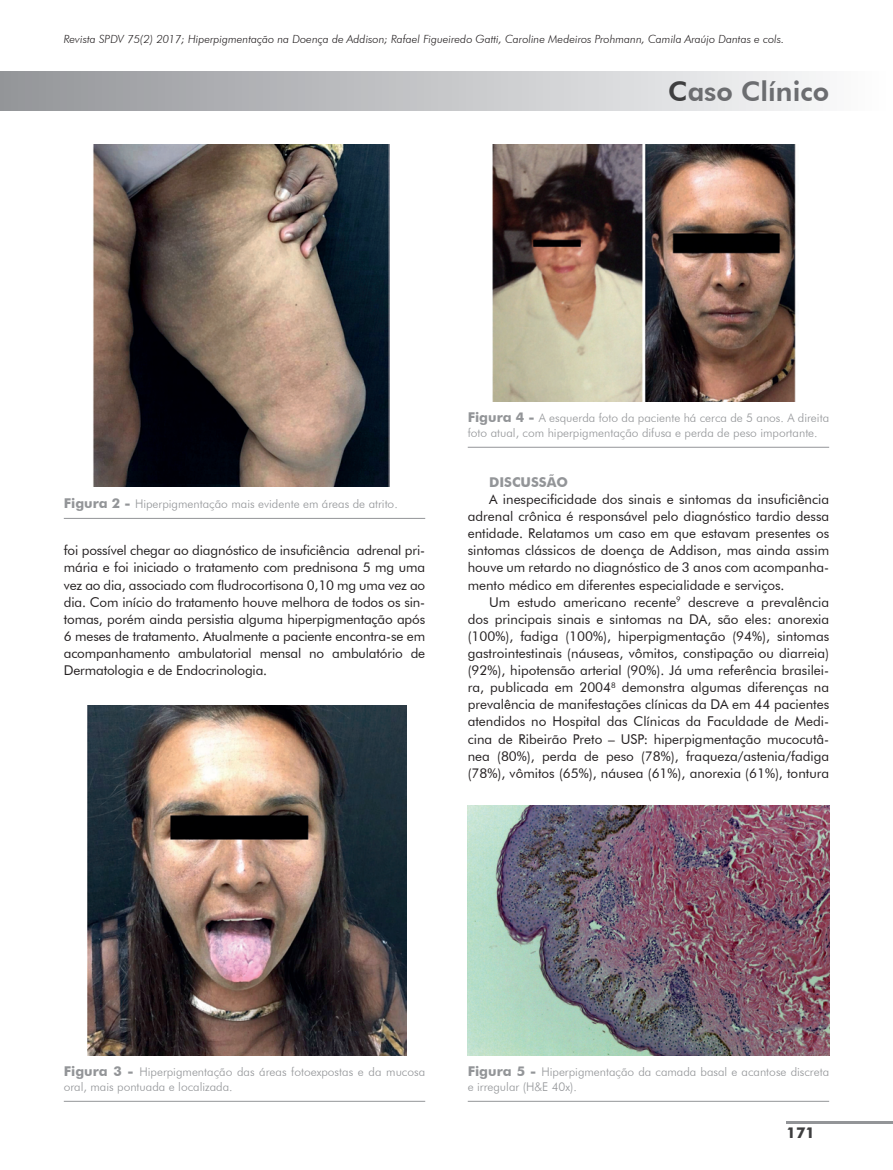
<style>
.page{position:relative;width:893px;height:1170px;background:#fff}
.page>*{position:absolute;margin:0;border:0;box-sizing:border-box;transform-origin:0 0}
.t1{font:800 27px "Futura BT";color:#6c6d70}
.t2{font:700 15px "Futura BT";color:#3e3e3f}
.t3{font:13.5px/17.1px "Futura BT";color:#231f20;text-align:justify}
.t4{font:700 13.5px "Futura BT";color:#939598}
.t5{font:300 12px/14.4px "Futura BT";color:#939598}
.t6{font:italic 300 11.25px "Futura BT";color:#231f20}
.s1{color:#3e3e3f}
.s2{font-weight:700;font-size:13.5px}
</style>
<div class="page">
<hr style="left:787px;top:1120px;width:106px;height:3px;background:#939598">
<div style="left:0;top:72px;width:893px;height:38px;background:linear-gradient(to right,#939498,#fdfdfe)"></div>
<hr style="left:64px;top:518px;width:361px;height:1px;background:#939598">
<img style="left:93px;top:145px;width:297px;height:342px">
<hr style="left:64px;top:1100px;width:361px;height:1px;background:#939598">
<img style="left:87px;top:705px;width:319px;height:350px">
<hr style="left:468px;top:447px;width:361px;height:1px;background:#939598">
<img style="left:492px;top:145px;width:304px;height:256px">
<hr style="left:468px;top:1100px;width:361px;height:1px;background:#939598">
<img style="left:468px;top:805px;width:361px;height:250px">
<p class="t6" style="left:64px;top:32px;width:722px">Revista SPDV 75(2) 2017; Hiperpigmentação na Doença de Addison; Rafael Figueiredo Gatti, Caroline Medeiros Prohmann, Camila Araújo Dantas e cols.</p>
<h1 class="t1" style="left:668px;top:75px;width:162px"><span class="s1">C</span>aso Clínico</h1>
<p class="t5" style="left:64px;top:496px;width:335px"><span class="s2">Figura 2 -</span> Hiperpigmentação mais evidente em áreas de atrito.</p>
<p class="t3" style="left:64px;top:542px;width:363px">foi possível chegar ao diagnóstico de insuficiência adrenal pri&shy;mária e foi iniciado o tratamento com prednisona 5 mg uma vez ao dia, associado com fludrocortisona 0,10 mg uma vez ao dia. Com início do tratamento houve melhora de todos os sin&shy;tomas, porém ainda persistia alguma hiperpigmentação após 6 meses de tratamento. Atualmente a paciente encontra-se em acompanhamento ambulatorial mensal no ambulatório de Dermatologia e de Endocrinologia.</p>
<p class="t5" style="left:468px;top:410px;width:363px"><span class="s2">Figura 4 -</span> A esquerda foto da paciente há cerca de 5 anos. A direita foto atual, com hiperpigmentação difusa e perda de peso importante.</p>
<p class="t4" style="left:489px;top:474px;width:81px">DISCUSSÃO</p>
<p class="t3" style="left:468px;top:490px;width:363px;text-indent:21px">A inespecificidade dos sinais e sintomas da insuficiência adrenal crônica é responsável pelo diagnóstico tardio dessa entidade. Relatamos um caso em que estavam presentes os sintomas clássicos de doença de Addison, mas ainda assim houve um retardo no diagnóstico de 3 anos com acompanha&shy;mento médico em diferentes especialidade e serviços.</p>
<p class="t3" style="left:468px;top:593px;width:363px;text-indent:21px">Um estudo americano recente<sup>9</sup> descreve a prevalência dos principais sinais e sintomas na DA, são eles: anorexia (100%), fadiga (100%), hiperpigmentação (94%), sintomas gastrointestinais (náuseas, vômitos, constipação ou diarreia) (92%), hipotensão arterial (90%). Já uma referência brasilei&shy;ra, publicada em 2004<sup>8</sup> demonstra algumas diferenças na prevalência de manifestações clínicas da DA em 44 pacientes atendidos no Hospital das Clínicas da Faculdade de Medi&shy;cina de Ribeirão Preto – USP: hiperpigmentação mucocutâ&shy;nea (80%), perda de peso (78%), fraqueza/astenia/fadiga (78%), vômitos (65%), náusea (61%), anorexia (61%), tontura</p>
<p class="t5" style="left:64px;top:1064px;width:363px"><span class="s2">Figura 3 -</span> Hiperpigmentação das áreas fotoexpostas e da mucosa oral, mais pontuada e localizada.</p>
<p class="t5" style="left:468px;top:1064px;width:363px"><span class="s2">Figura 5 -</span> Hiperpigmentação da camada basal e acantose discreta e irregular (H&amp;E 40x).</p>
<p class="t2" style="left:787px;top:1123px;width:30px">171</p>
</div>
